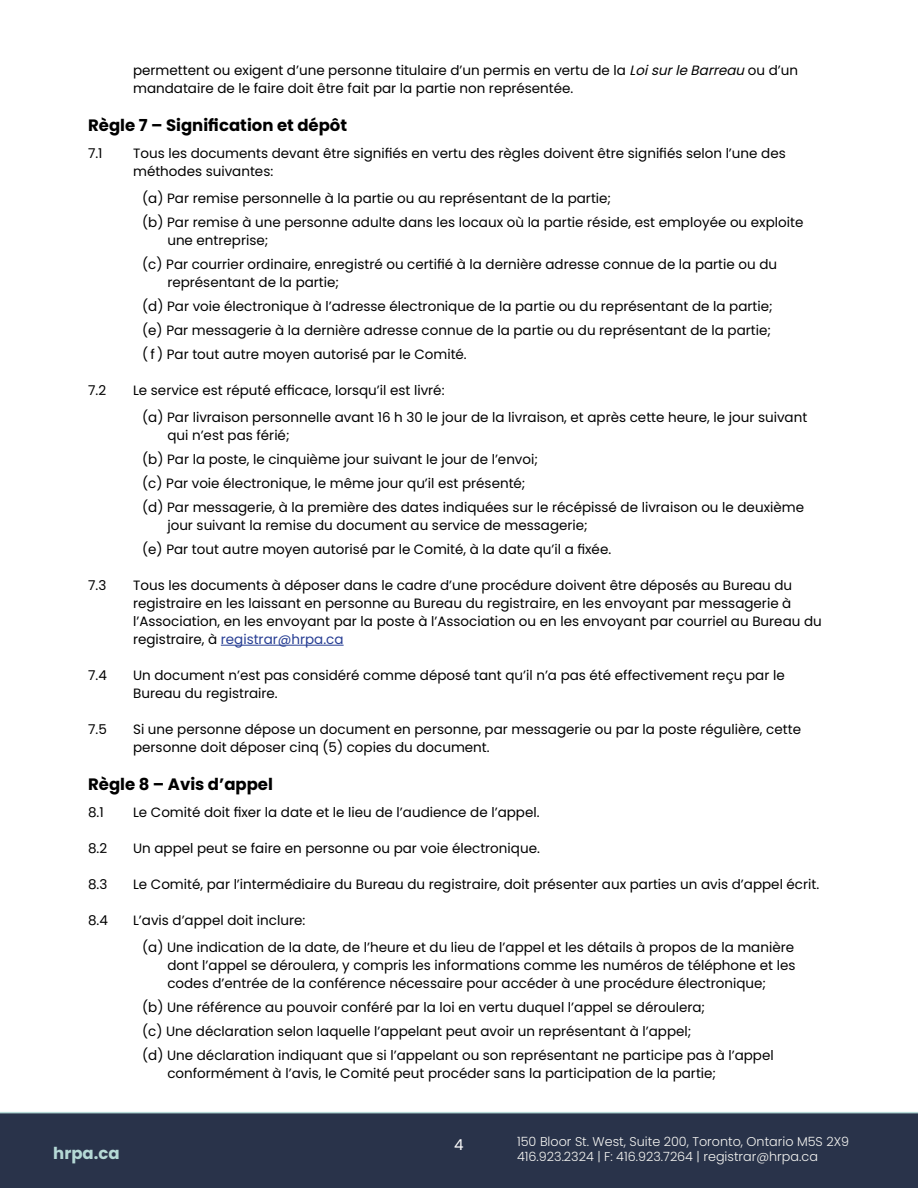
<style>
.page{position:relative;width:918px;height:1188px;background:#fff}
.page>*{position:absolute;margin:0;border:0;box-sizing:border-box;transform-origin:0 0}
.t1{font:700 16.5px "Poppins";color:#000}
.t2{font:700 16.5px "Poppins";color:#b5d9d6}
.t3{font:15px "Poppins";color:#fff}
.t4{font:13.5px/18px "Poppins";color:#000}
.t5{font:300 12.75px "Poppins";color:#f5f5f2}
.s1{font-style:italic}
.s2{color:#263d93}
</style>
<div class="page">
<div style="left:0;top:1113px;width:918px;height:75px;background:#29334a"></div>
<hr style="left:0;top:1112px;width:918px;height:1px;background:#b5d9d6">
<hr style="left:221px;top:645px;width:123px;height:1px;background:#263d93">
<p class="t4" style="left:133px;top:62px;width:666px">permettent ou exigent d’une personne titulaire d’un permis en vertu de la <span class="s1">LoisurleBarreau</span>ou d’un mandataire de le faire doit être fait par la partie non représentée.</p>
<h2 class="t1" style="left:88px;top:116px;width:261px">Règle 7 – Signification et dépôt</h2>
<p class="t4" style="left:88px;top:145px;width:16px">7.1</p>
<p class="t4" style="left:133px;top:145px;width:654px">Tous les documents devant être signifiés en vertu des règles doivent être signifiés selon l’une des méthodes suivantes:</p>
<p class="t4" style="left:142px;top:190px;width:471px">(a) Par remise personnelle à la partie ou au représentant de la partie;</p>
<p class="t4" style="left:167px;top:214px;width:638px;text-indent:-25px">(b) Par remise à une personne adulte dans les locaux où la partie réside, est employée ou exploite une entreprise;</p>
<p class="t4" style="left:167px;top:256px;width:611px;text-indent:-25px">(c) Par courrier ordinaire, enregistré ou certifié à la dernière adresse connue de la partie ou du représentant de la partie;</p>
<p class="t4" style="left:142px;top:298px;width:632px">(d) Par voie électronique à l’adresse électronique de la partie ou du représentant de la partie;</p>
<p class="t4" style="left:142px;top:322px;width:630px">(e) Par messagerie à la dernière adresse connue de la partie ou du représentant de la partie;</p>
<p class="t4" style="left:142px;top:346px;width:326px">( f ) Par tout autre moyen autorisé par le Comité.</p>
<p class="t4" style="left:88px;top:382px;width:19px">7.2</p>
<p class="t4" style="left:133px;top:382px;width:313px">Le service est réputé efficace, lorsqu’il est livré:</p>
<p class="t4" style="left:167px;top:409px;width:641px;text-indent:-25px">(a) Par livraison personnelle avant 16 h 30 le jour de la livraison, et après cette heure, le jour suivant qui n’est pas férié;</p>
<p class="t4" style="left:142px;top:451px;width:397px">(b) Par la poste, le cinquième jour suivant le jour de l’envoi;</p>
<p class="t4" style="left:142px;top:475px;width:385px">(c) Par voie électronique, le même jour qu’il est présenté;</p>
<p class="t4" style="left:167px;top:499px;width:638px;text-indent:-25px">(d) Par messagerie, à la première des dates indiquées sur le récépissé de livraison ou le deuxième jour suivant la remise du document au service de messagerie;</p>
<p class="t4" style="left:142px;top:541px;width:471px">(e) Par tout autre moyen autorisé par le Comité, à la date qu’il a fixée.</p>
<p class="t4" style="left:88px;top:577px;width:20px">7.3</p>
<p class="t4" style="left:133px;top:577px;width:690px">Tous les documents à déposer dans le cadre d’une procédure doivent être déposés au Bureau du registraire en les laissant en personne au Bureau du registraire, en les envoyant par messagerie à l’Association, en les envoyant par la poste à l’Association ou en les envoyant par courriel au Bureau du registraire, à <span class="s2">registrar@hrpa.ca</span></p>
<p class="t4" style="left:88px;top:667px;width:20px">7.4</p>
<p class="t4" style="left:133px;top:667px;width:653px">Un document n’est pas considéré comme déposé tant qu’il n’a pas été effectivement reçu par le<br>Bureau du registraire.</p>
<p class="t4" style="left:88px;top:721px;width:20px">7.5</p>
<p class="t4" style="left:133px;top:721px;width:669px">Si une personne dépose un document en personne, par messagerie ou par la poste régulière, cette personne doit déposer cinq (5) copies du document.</p>
<h2 class="t1" style="left:88px;top:775px;width:186px">Règle 8 – Avis d’appel</h2>
<p class="t4" style="left:88px;top:803px;width:17px">8.1</p>
<p class="t4" style="left:133px;top:803px;width:408px">Le Comité doit fixer la date et le lieu de l’audience de l’appel.</p>
<p class="t4" style="left:88px;top:839px;width:21px">8.2</p>
<p class="t4" style="left:133px;top:839px;width:408px">Un appel peut se faire en personne ou par voie électronique.</p>
<p class="t4" style="left:88px;top:875px;width:21px">8.3</p>
<p class="t4" style="left:133px;top:875px;width:688px">Le Comité, par l’intermédiaire du Bureau du registraire, doit présenter aux parties un avis d’appel écrit.</p>
<p class="t4" style="left:88px;top:911px;width:21px">8.4</p>
<p class="t4" style="left:133px;top:911px;width:174px">L’avis d’appel doit inclure:</p>
<p class="t4" style="left:167px;top:938px;width:630px;text-align:justify;text-indent:-25px">(a) Une indication de la date, de l’heure et du lieu de l’appel et les détails à propos de la manière dont l’appel se déroulera, y compris les informations comme les numéros de téléphone et les codes d’entrée de la conférence nécessaire pour accéder à une procédure électronique;</p>
<p class="t4" style="left:142px;top:998px;width:565px">(b) Une référence au pouvoir conféré par la loi en vertu duquel l’appel se déroulera;</p>
<p class="t4" style="left:142px;top:1022px;width:551px">(c) Une déclaration selon laquelle l’appelant peut avoir un représentant à l’appel;</p>
<p class="t4" style="left:167px;top:1046px;width:608px;text-indent:-25px">(d) Une déclaration indiquant que si l’appelant ou son représentant ne participe pas à l’appel conformément à l’avis, le Comité peut procéder sans la participation de la partie;</p>
<p class="t5" style="left:517px;top:1134px;width:334px">150 Bloor St. West, Suite 200, Toronto, Ontario M5S 2X9</p>
<p class="t3" style="left:454px;top:1136px;width:11px">4</p>
<p class="t2" style="left:53px;top:1144px;width:68px">hrpa.ca</p>
<p class="t5" style="left:517px;top:1149px;width:302px">416.923.2324 | F: 416.923.7264 | registrar@hrpa.ca</p>
</div>
